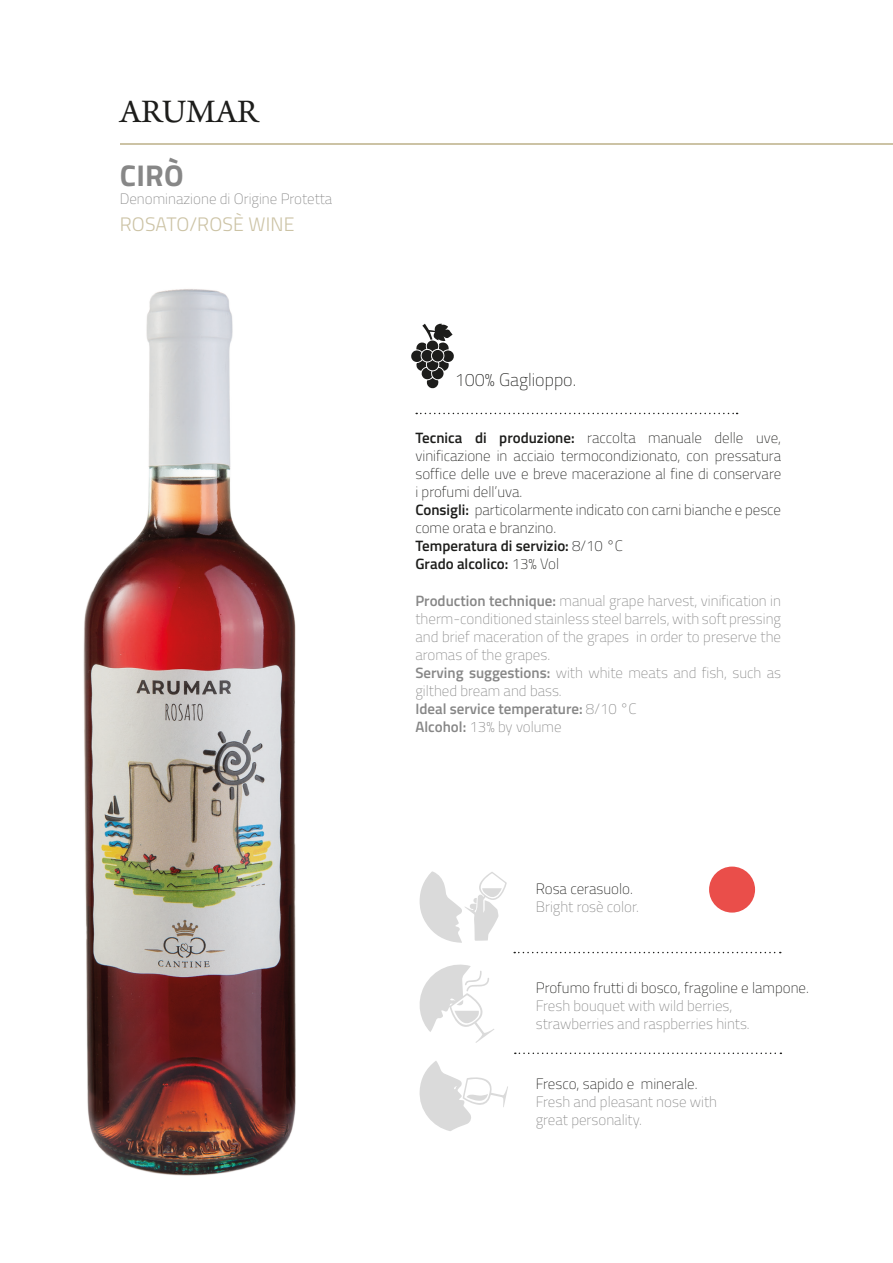
<style>
.page{position:relative;width:893px;height:1263px;background:#fff}
.page>*{position:absolute;margin:0;border:0;box-sizing:border-box;transform-origin:0 0}
.t1{font:34.5px "Arno Pro";letter-spacing:.005em;color:#1d1d1b}
.t2{font:700 30px "Titillium";color:#878787}
.t3{font:300 19.5px "Titillium";letter-spacing:.01em;color:#ccc3a5}
.t4{font:100 18px "Titillium";color:#1d1d1b}
.t5{font:100 15px/18px "Titillium";color:#878787}
.t6{font:100 15px/18px "Titillium";color:#1d1d1b}
.s1{font-weight:600}
</style>
<div class="page">
<img style="left:83px;top:289px;width:213px;height:887px">
<div style="left:709px;top:866px;width:46px;height:46px;background:#ea4e4a;border-radius:50%"></div>
<hr style="left:121px;top:143px;width:772px;height:2px;background:#ccc3a5">
<svg style="left:419px;top:964px;width:75px;height:79px"></svg>
<svg style="left:419px;top:1061px;width:89px;height:70px"></svg>
<svg style="left:420px;top:871px;width:87px;height:72px"></svg>
<svg style="left:411px;top:324px;width:43px;height:64px"></svg>
<svg style="left:514px;top:952px;width:267px;height:1px"></svg>
<svg style="left:416px;top:413px;width:322px;height:1px"></svg>
<svg style="left:515px;top:1052px;width:266px;height:2px"></svg>
<h1 class="t1" style="left:120px;top:92px;width:140px">ARUMAR</h1>
<h2 class="t2" style="left:120px;top:153px;width:65px">CIRÒ</h2>
<p class="t5" style="left:120px;top:189px;width:214px">Denominazione di Origine Protetta</p>
<h3 class="t3" style="left:120px;top:210px;width:176px">ROSATO/ROSÈ WINE</h3>
<p class="t4" style="left:455px;top:367px;width:123px">100% Gaglioppo.</p>
<p class="t6" style="left:415px;top:428px;width:367px"><span class="s1">Tecnica di produzione:</span> raccolta manuale delle uve, vinificazione in acciaio termocondizionato, con pressatura soffice delle uve e breve macerazione al fine di conservare i profumi dell’uva.<br><span class="s1">Consigli:</span> particolarmente indicato con carni bianche e pesce come orata e branzino.<br><span class="s1">Temperatura di servizio:</span> 8/10 °C<br><span class="s1">Grado alcolico:</span> 13% Vol</p>
<p class="t5" style="left:415px;top:591px;width:367px"><span class="s1">Production technique:</span> manual grape harvest, vinification in therm-conditioned stainless steel barrels, with soft pressing and brief maceration of the grapes in order to preserve the aromas of the grapes.<br><span class="s1">Serving suggestions:</span> with white meats and fish, such as gilthed bream and bass.<br><span class="s1">Ideal service temperature:</span> 8/10 °C<br><span class="s1">Alcohol:</span> 13% by volume</p>
<p class="t6" style="left:536px;top:879px;width:99px">Rosa cerasuolo.</p>
<p class="t5" style="left:536px;top:897px;width:105px">Bright rosè color.</p>
<p class="t6" style="left:536px;top:978px;width:275px">Profumo frutti di bosco, fragoline e lampone.</p>
<p class="t5" style="left:536px;top:996px;width:216px">Fresh bouquet with wild berries, strawberries and raspberries hints.</p>
<p class="t6" style="left:536px;top:1074px;width:163px">Fresco, sapido e minerale.</p>
<p class="t5" style="left:536px;top:1092px;width:183px">Fresh and pleasant nose with great personality.</p>
</div>
